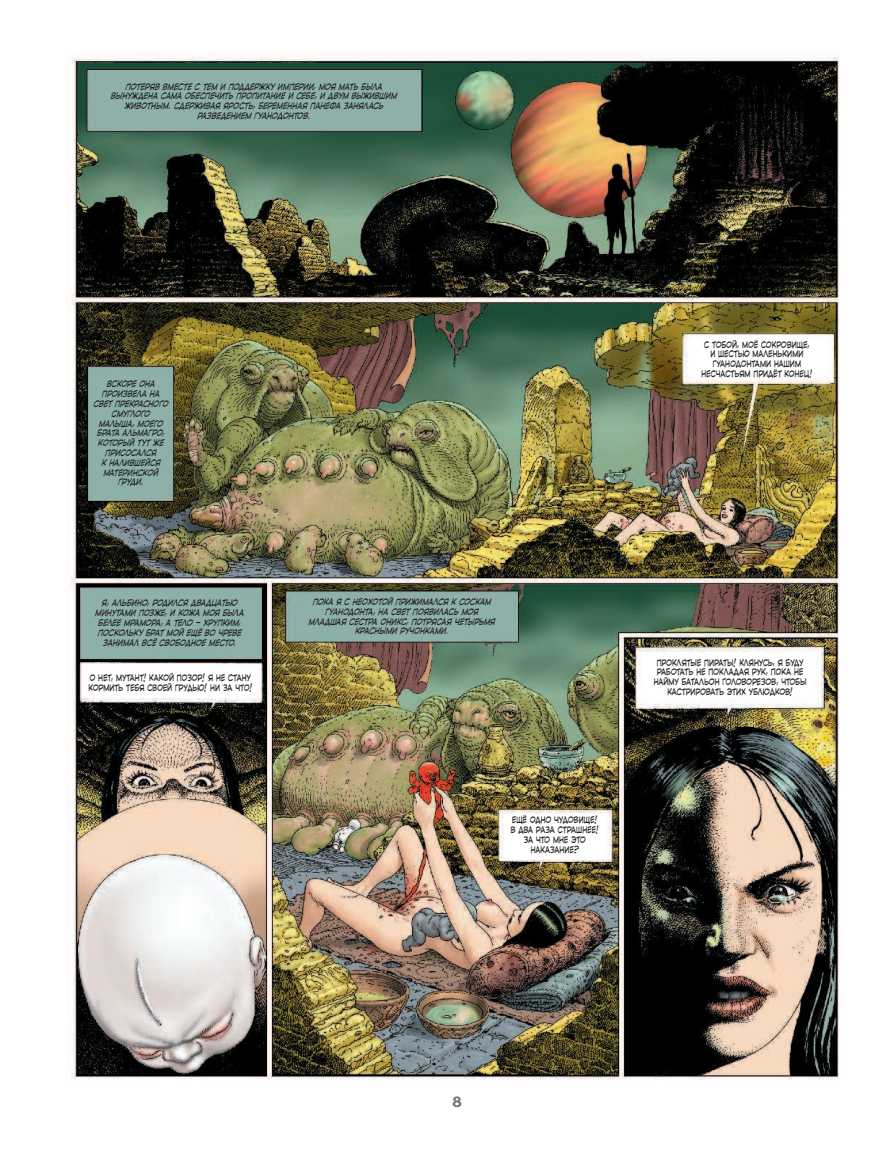
<style>
.page{position:relative;width:893px;height:1149px;background:#fff}
.page>*{position:absolute;margin:0;border:0;box-sizing:border-box;transform-origin:0 0}
.t1{font:600 14.4px "Lubalin Graph";color:#6d6e71;scale:1.2 1}
.t2{font:italic 8.55px/9.8px "v C Ccomicrazy Doubled";color:#231f20;text-align:center;scale:.75 1}
.t3{font:8.55px/9.8px "v C Ccomicrazy Doubled";letter-spacing:.01em;color:#231f20;text-align:center;scale:.75 1}
</style>
<div class="page">
<img style="left:67px;top:57px;width:772px;height:1023px">
<p class="t2" style="left:111px;top:82px;width:387px">Потеряввместестем иподдержкуимперии,мояматьбыла вынужденасамаобеспечитьпропитаниеисебе,идвум выжившим животным.Сдерживаяярость,беременнаяПанефазанялась разведением гуанодонтов.</p>
<p class="t2" style="left:93px;top:379px;width:105px">Вскореона произвелана светпрекрасного смуглого малыша,моего братаАльмагро, которыйтутже присосался кналившейся материнской груди.</p>
<p class="t2" style="left:95px;top:598px;width:204px">Я,Альбино,родилсядвадцатью минутамипозже,икожамоябыла белеемрамора,атело –хрупким, посколькубратмойещёво чреве занималвсёсвободноеместо.</p>
<p class="t3" style="left:88px;top:672px;width:220px;text-align:left">О нет, мутант! Какой позор! Я не стану кормить тебя своей грудью! Ни за что!</p>
<p class="t3" style="left:702px;top:339px;width:149px">С тобой, моё сокровище, и шестью маленькими гуанодонтами нашим несчастьям придёт конец!</p>
<p class="t2" style="left:308px;top:597px;width:254px">Покаяснеохотойприжималсяксоскам гуанодонта,насветпоявиласьмоя младшаясестраОникс,потрясаячетырьмя краснымиручонками.</p>
<p class="t3" style="left:511px;top:814px;width:119px">Ещё одно чудовище!<br>В два раза страшнее!<br>За что мне это наказание?</p>
<p class="t3" style="left:654px;top:657px;width:205px">Проклятые пираты! Клянусь, я буду работать не покладая рук, пока не найму батальон головорезов, чтобы кастрировать этих ублюдков!</p>
<h1 class="t1" style="left:452px;top:1093px;width:10px">8</h1>
</div>
